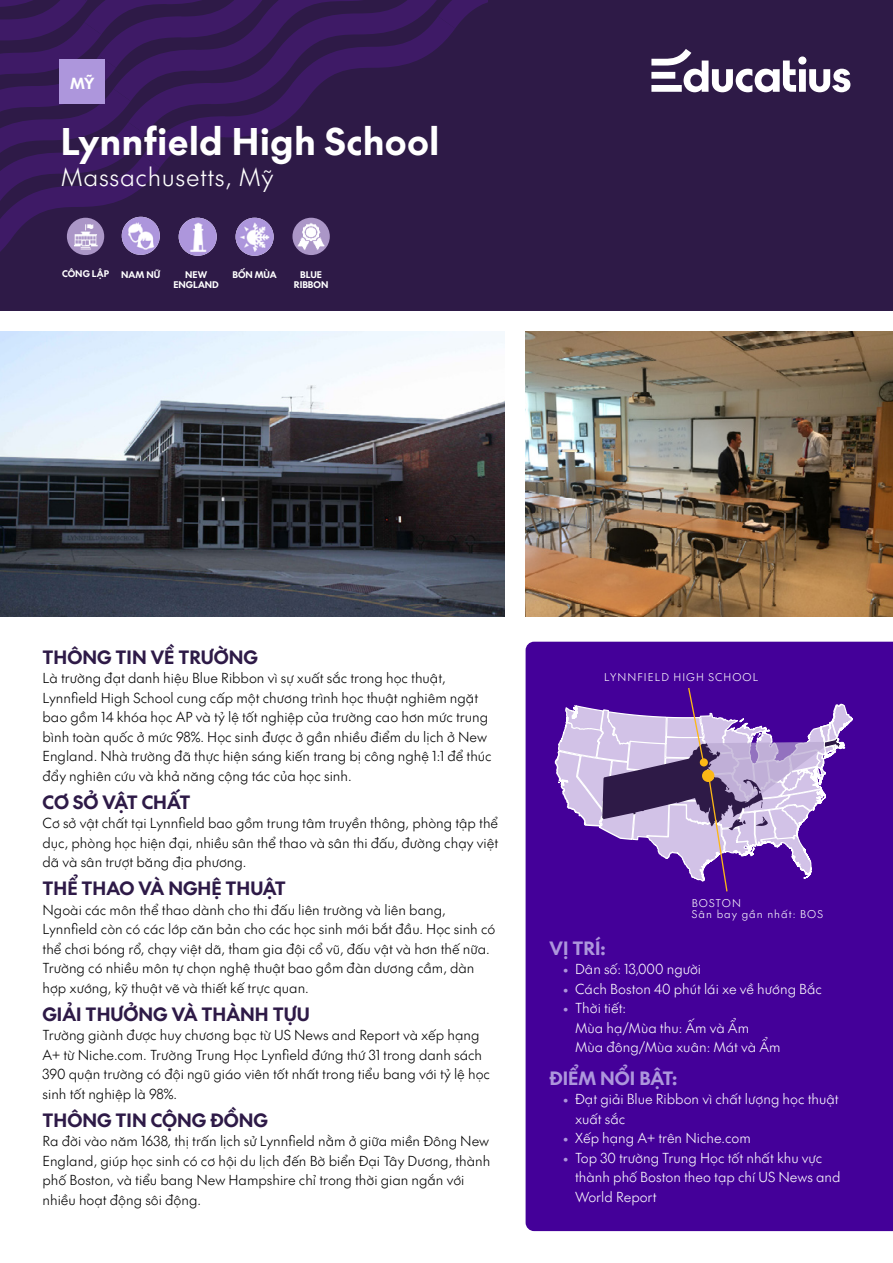
<style>
.page{position:relative;width:893px;height:1263px;background:#fff}
.page>*{position:absolute;margin:0;border:0;box-sizing:border-box;transform-origin:0 0}
.t1{font:36px "SVN The Future Bold";letter-spacing:.02em;color:#fff}
.t2{font:24px "SVN The Future Light";letter-spacing:.025em;color:#fff}
.t3{font:18px "SVN The Future Bold";color:#2e1a47}
.t4{font:18px "SVN The Future Bold";color:#ad96dc}
.t5{font:15px "SVN The Future Bold";color:#fff}
.t6{font:13.5px/19.5px "SVN The Future Light";color:#000}
.t7{font:13.5px/19.5px "SVN The Future Light";color:#fff}
.t8{font:10.5px/10.8px "SVN The Future Light";letter-spacing:.1em;color:#fff}
.t9{font:9px/10.5px "SVN The Future Bold";color:#fff;text-align:center}
.s1{font-family:"The Future";font-weight:300;color:#ad96dc}
</style>
<div class="page">
<div style="left:0;top:0;width:893px;height:310px;background:#2e1a47"></div>
<svg style="left:0;top:0;width:487px;height:256px"></svg>
<img style="left:122px;top:217px;width:38px;height:38px;border-radius:19px">
<img style="left:0;top:332px;width:504px;height:285px">
<img style="left:526px;top:332px;width:367px;height:285px">
<div style="left:60px;top:60px;width:45px;height:44px;background:#ad96dc"></div>
<div style="left:526px;top:642px;width:367px;height:589px;background:#409"></div>
<img style="left:179px;top:218px;width:38px;height:38px;border-radius:19px">
<svg style="left:651px;top:49px;width:199px;height:43px"></svg>
<img style="left:67px;top:218px;width:37px;height:37px;border-radius:19px">
<img style="left:292px;top:218px;width:38px;height:37px;border-radius:19px">
<img style="left:236px;top:218px;width:38px;height:38px;border-radius:19px">
<svg style="left:553px;top:686px;width:301px;height:215px;background:#7f56b1"></svg>
<div style="left:700px;top:758px;width:8px;height:8px;background:#fdb715;border-radius:50%"></div>
<p class="t5" style="left:70px;top:71px;width:26px">MỸ</p>
<h1 class="t1" style="left:61px;top:112px;width:380px">Lynnfield High School</h1>
<h2 class="t2" style="left:61px;top:159px;width:214px">Massachusetts, Mỹ</h2>
<p class="t9" style="left:62px;top:268px;width:48px">CÔNG LẬP</p>
<p class="t9" style="left:121px;top:269px;width:41px">NAM NỮ</p>
<p class="t9" style="left:232px;top:269px;width:46px">BỐN MÙA</p>
<p class="t9" style="left:173px;top:269px;width:47px">NEW<br>ENGLAND</p>
<p class="t9" style="left:294px;top:269px;width:36px">BLUE<br>RIBBON</p>
<h3 class="t3" style="left:43px;top:643px;width:217px">THÔNG TIN VỀ TRƯỜNG</h3>
<p class="t6" style="left:43px;top:668px;width:451px">Là trường đạt danh hiệu Blue Ribbon vì sự xuất sắc trong học thuật, Lynnfield High School cung cấp một chương trình học thuật nghiêm ngặt bao gồm 14 khóa học AP và tỷ lệ tốt nghiệp của trường cao hơn mức trung bình toàn quốc ở mức 98%. Học sinh được ở gần nhiều điểm du lịch ở New England. Nhà trường đã thực hiện sáng kiến trang bị công nghệ 1:1 để thúc đẩy nghiên cứu và khả năng cộng tác của học sinh.</p>
<h3 class="t3" style="left:43px;top:788px;width:149px">CƠ SỞ VẬT CHẤT</h3>
<p class="t6" style="left:43px;top:813px;width:457px;text-align:justify">Cơ sở vật chất tại Lynnfield bao gồm trung tâm truyền thông, phòng tập thể dục, phòng học hiện đại, nhiều sân thể thao và sân thi đấu, đường chạy việt dã và sân trượt băng địa phương.</p>
<h3 class="t3" style="left:43px;top:874px;width:245px">THỂ THAO VÀ NGHỆ THUẬT</h3>
<p class="t6" style="left:43px;top:899px;width:454px">Ngoài các môn thể thao dành cho thi đấu liên trường và liên bang, Lynnfield còn có các lớp căn bản cho các học sinh mới bắt đầu. Học sinh có thể chơi bóng rổ, chạy việt dã, tham gia đội cổ vũ, đấu vật và hơn thế nữa.<br>Trường có nhiều môn tự chọn nghệ thuật bao gồm đàn dương cầm, dàn hợp xướng, kỹ thuật vẽ và thiết kế trực quan.</p>
<h3 class="t3" style="left:43px;top:1000px;width:269px">GIẢI THƯỞNG VÀ THÀNH TỰU</h3>
<p class="t6" style="left:43px;top:1025px;width:449px">Trường giành được huy chương bạc từ US News and Report và xếp hạng A+ từ Niche.com. Trường Trung Học Lynfield đứng thứ 31 trong danh sách 390 quận trường có đội ngũ giáo viên tốt nhất trong tiểu bang với tỷ lệ học sinh tốt nghiệp là 98%.</p>
<h3 class="t3" style="left:43px;top:1106px;width:227px">THÔNG TIN CỘNG ĐỒNG</h3>
<p class="t6" style="left:43px;top:1131px;width:449px">Ra đời vào năm 1638, thị trấn lịch sử Lynnfield nằm ở giữa miền Đông New England, giúp học sinh có cơ hội du lịch đến Bờ biển Đại Tây Dương, thành phố Boston, và tiểu bang New Hampshire chỉ trong thời gian ngắn với nhiều hoạt động sôi động.</p>
<p class="t8" style="left:604px;top:671px;width:156px">LYNNFIELD HIGH SCHOOL</p>
<p class="t8" style="left:692px;top:897px;width:133px">BOSTON<br>Sân bay gần nhất: BOS</p>
<h3 class="t4" style="left:550px;top:933px;width:58px">VỊ TRÍ:</h3>
<p class="t7" style="left:562px;top:959px;width:140px"><span class="s1">•</span> Dân số: 13,000 người</p>
<p class="t7" style="left:562px;top:978px;width:261px"><span class="s1">•</span> Cách Boston 40 phút lái xe về hướng Bắc</p>
<p class="t7" style="left:575px;top:998px;width:207px;text-indent:-13px"><span class="s1">•</span> Thời tiết:<br>Mùa hạ/Mùa thu: Ấm và Ẩm<br>Mùa đông/Mùa xuân: Mát và Ẩm</p>
<h3 class="t4" style="left:550px;top:1063px;width:129px">ĐIỂM NỔI BẬT:</h3>
<p class="t7" style="left:575px;top:1088px;width:265px;text-indent:-13px"><span class="s1">•</span> Đạt giải Blue Ribbon vì chất lượng học thuật xuất sắc</p>
<p class="t7" style="left:562px;top:1127px;width:190px"><span class="s1">•</span> Xếp hạng A+ trên Niche.com</p>
<p class="t7" style="left:575px;top:1147px;width:267px;text-indent:-13px"><span class="s1">•</span> Top 30 trường Trung Học tốt nhất khu vực thành phố Boston theo tạp chí US News and<br>World Report</p>
</div>
